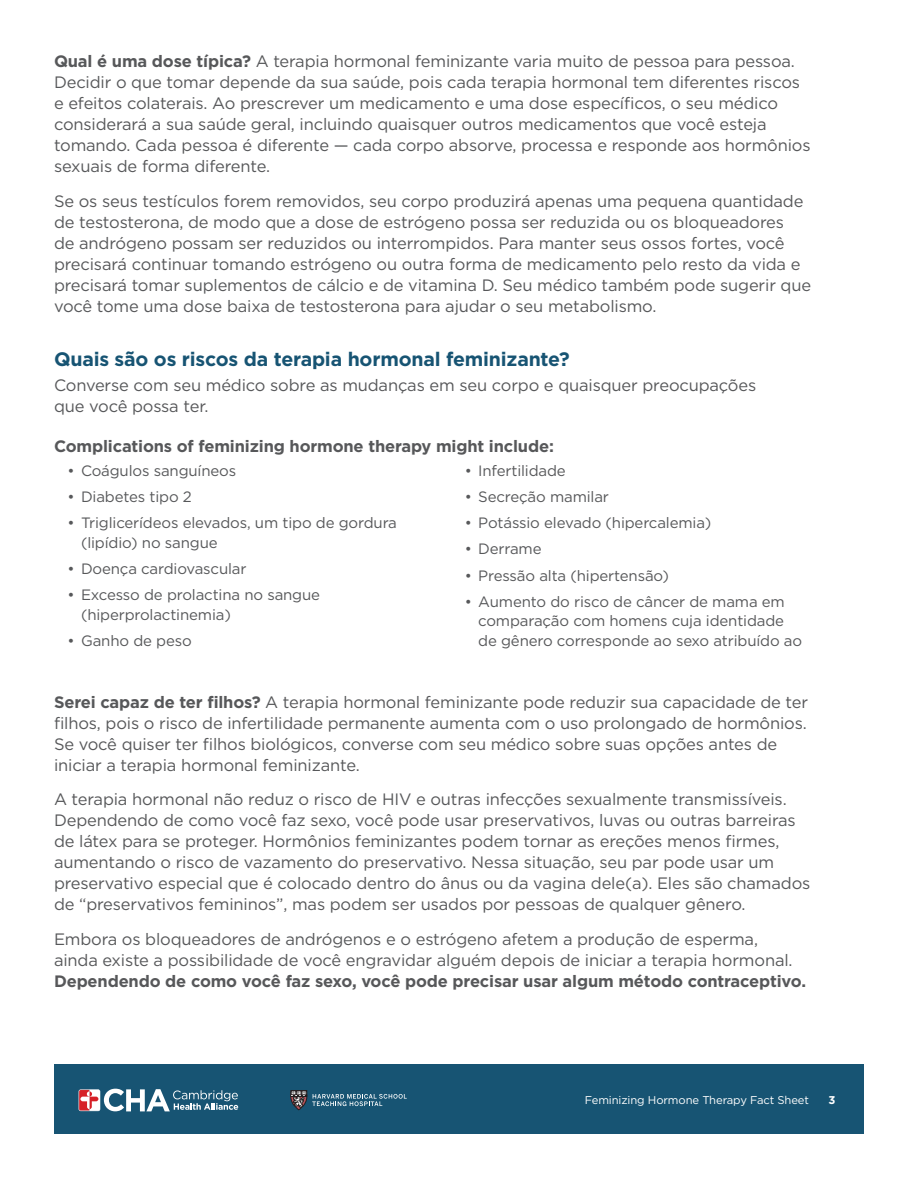
<style>
.page{position:relative;width:918px;height:1188px;background:#fff}
.page>*{position:absolute;margin:0;border:0;box-sizing:border-box;transform-origin:0 0}
.t1{font:700 19.5px "Gotham";letter-spacing:-.01em;color:#175473}
.t2{font:16.5px/21px "Gotham";letter-spacing:-.01em;color:#57585a}
.t3{font:700 16.5px "Gotham";letter-spacing:-.01em;color:#57585a}
.t4{font:15px/19.5px "Gotham";letter-spacing:-.01em;color:#57585a}
.t5{font:11.25px "Gotham";letter-spacing:-.01em;color:#fff}
.t6{font:700 11.25px "Gotham";color:#fff}
.s1{font-weight:700}
</style>
<div class="page">
<div style="left:54px;top:1065px;width:810px;height:69px;background:#175473"></div>
<svg style="left:79px;top:1089px;width:159px;height:22px"></svg>
<svg style="left:291px;top:1090px;width:116px;height:20px"></svg>
<p class="t2" style="left:54px;top:51px;width:758px"><span class="s1">Qual é uma dose típica?</span> A terapia hormonal feminizante varia muito de pessoa para pessoa.<br>Decidir o que tomar depende da sua saúde, pois cada terapia hormonal tem diferentes riscos e efeitos colaterais. Ao prescrever um medicamento e uma dose específicos, o seu médico considerará a sua saúde geral, incluindo quaisquer outros medicamentos que você esteja tomando. Cada pessoa é diferente — cada corpo absorve, processa e responde aos hormônios sexuais de forma diferente.</p>
<p class="t2" style="left:54px;top:190px;width:759px">Se os seus testículos forem removidos, seu corpo produzirá apenas uma pequena quantidade de testosterona, de modo que a dose de estrógeno possa ser reduzida ou os bloqueadores<br>de andrógeno possam ser reduzidos ou interrompidos. Para manter seus ossos fortes, você precisará continuar tomando estrógeno ou outra forma de medicamento pelo resto da vida e precisará tomar suplementos de cálcio e de vitamina D. Seu médico também pode sugerir que você tome uma dose baixa de testosterona para ajudar o seu metabolismo.</p>
<p class="t1" style="left:54px;top:347px;width:517px">Quais são os riscos da terapia hormonal feminizante?</p>
<p class="t2" style="left:54px;top:374px;width:704px">Converse com seu médico sobre as mudanças em seu corpo e quaisquer preocupações que você possa ter.</p>
<p class="t3" style="left:54px;top:436px;width:501px">Complications of feminizing hormone therapy might include:</p>
<p class="t4" style="left:68px;top:460px;width:170px">• Coágulos sanguíneos</p>
<p class="t4" style="left:68px;top:486px;width:126px">• Diabetes tipo 2</p>
<p class="t4" style="left:81px;top:513px;width:317px;text-indent:-14px">• Triglicerídeos elevados, um tipo de gordura (lipídio) no sangue</p>
<p class="t4" style="left:68px;top:558px;width:181px">• Doença cardiovascular</p>
<p class="t4" style="left:81px;top:585px;width:241px;text-indent:-14px">• Excesso de prolactina no sangue (hiperprolactinemia)</p>
<p class="t4" style="left:68px;top:630px;width:126px">• Ganho de peso</p>
<p class="t4" style="left:465px;top:460px;width:102px">• Infertilidade</p>
<p class="t4" style="left:465px;top:486px;width:146px">• Secreção mamilar</p>
<p class="t4" style="left:465px;top:513px;width:248px">• Potássio elevado (hipercalemia)</p>
<p class="t4" style="left:465px;top:539px;width:78px">• Derrame</p>
<p class="t4" style="left:465px;top:565px;width:206px">• Pressão alta (hipertensão)</p>
<p class="t4" style="left:478px;top:591px;width:325px;text-indent:-14px">• Aumento do risco de câncer de mama em comparação com homens cuja identidade de gênero corresponde ao sexo atribuído ao</p>
<p class="t2" style="left:54px;top:691px;width:756px"><span class="s1">Serei capaz de ter filhos?</span> A terapia hormonal feminizante pode reduzir sua capacidade de ter filhos, pois o risco de infertilidade permanente aumenta com o uso prolongado de hormônios.<br>Se você quiser ter filhos biológicos, converse com seu médico sobre suas opções antes de iniciar a terapia hormonal feminizante.</p>
<p class="t2" style="left:54px;top:789px;width:758px">A terapia hormonal não reduz o risco de HIV e outras infecções sexualmente transmissíveis.<br>Dependendo de como você faz sexo, você pode usar preservativos, luvas ou outras barreiras de látex para se proteger. Hormônios feminizantes podem tornar as ereções menos firmes, aumentando o risco de vazamento do preservativo. Nessa situação, seu par pode usar um preservativo especial que é colocado dentro do ânus ou da vagina dele(a). Eles são chamados de “preservativos femininos”, mas podem ser usados por pessoas de qualquer gênero.</p>
<p class="t2" style="left:54px;top:928px;width:740px">Embora os bloqueadores de andrógenos e o estrógeno afetem a produção de esperma, ainda existe a possibilidade de você engravidar alguém depois de iniciar a terapia hormonal.</p>
<p class="t3" style="left:54px;top:970px;width:754px">Dependendo de como você faz sexo, você pode precisar usar algum método contraceptivo.</p>
<p class="t5" style="left:585px;top:1093px;width:226px">Feminizing Hormone Therapy Fact Sheet</p>
<p class="t6" style="left:829px;top:1092px;width:8px">3</p>
</div>
